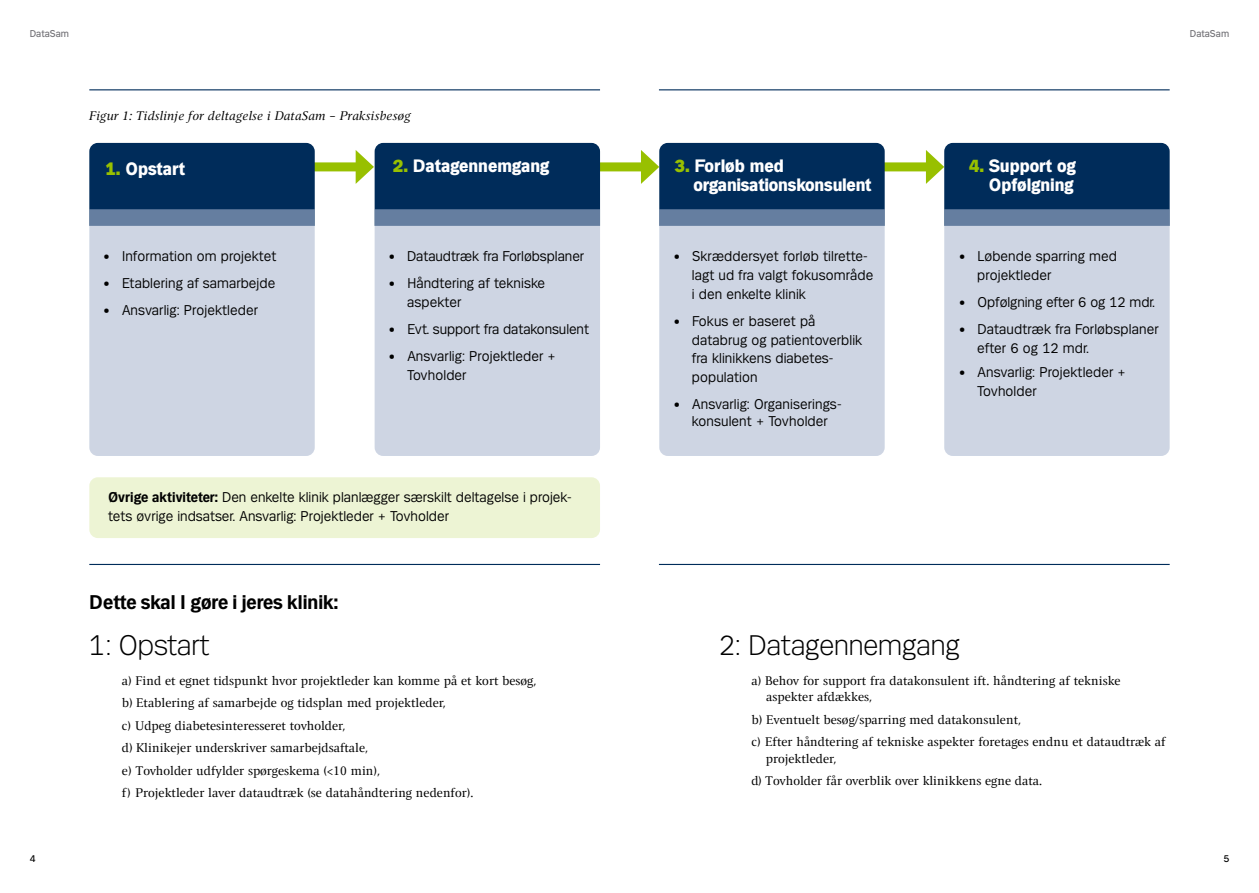
<style>
.page{position:relative;width:1259px;height:893px;background:#fff}
.page>*{position:absolute;margin:0;border:0;box-sizing:border-box;transform-origin:0 0}
.Noter_billedtekst_Pr{font:300 30px "Mari";letter-spacing:-.005em;color:#000}
.Mellemrubrik_Mari{font:700 21px "Mari";color:#000}
.Noter_billedtekst_Pr-2{font:800 19.05px "Mari";color:#fff}
.Brødtekst_Press_seri{font:15px/18.8px "Mari";letter-spacing:.005em;color:#000}
.Noter_billedtekst_Pr-3{font:13.5px "Press Serif Pro";letter-spacing:.005em;color:#000}
.Noter_billedtekst_Pr-4{font:italic 13.5px "Press Serif Pro";letter-spacing:.005em;color:#000}
.t1{font:10.5px "Mari";color:#727176}
.t2{font:10.5px "Mari";color:#000}
.s1{font-family:"Mari Poster";font-weight:400;color:#98c000}
.s2{font-weight:700}
</style>
<div class="page">
<div style="left:852px;top:162px;width:81px;height:9px;background:#98c000"></div>
<div style="left:580px;top:162px;width:68px;height:9px;background:#98c000"></div>
<div style="left:307px;top:162px;width:56px;height:9px;background:#98c000"></div>
<div style="left:89px;top:143px;width:226px;height:66px;background:#002c5a"></div>
<svg style="left:89px;top:209px;width:226px;height:247px;background:#c6cfde"></svg>
<svg style="left:356px;top:143px;width:244px;height:83px;background:#173f65"></svg>
<div style="left:375px;top:209px;width:225px;height:247px;background:#ced5e3"></div>
<svg style="left:641px;top:143px;width:243px;height:66px;background:#113b61"></svg>
<svg style="left:659px;top:209px;width:225px;height:247px;background:#c6cfde"></svg>
<div style="left:89px;top:477px;width:511px;height:61px;background:#edf4d4;border-radius:9px"></div>
<hr style="left:89px;top:89px;width:511px;height:1px;background:#002c5a">
<hr style="left:89px;top:564px;width:511px;height:1px;background:#002c5a">
<svg style="left:926px;top:143px;width:243px;height:66px;background:#113a61"></svg>
<svg style="left:944px;top:209px;width:225px;height:247px;background:#c6cfde"></svg>
<hr style="left:659px;top:564px;width:510px;height:1px;background:#002c5a">
<hr style="left:659px;top:89px;width:510px;height:1px;background:#002c5a">
<p class="t1" style="left:30px;top:27px;width:41px">DataSam</p>
<p class="t1" style="left:1189px;top:27px;width:41px">DataSam</p>
<p class="Noter_billedtekst_Pr-4" style="left:89px;top:108px;width:323px">Figur 1: Tidslinje for deltagelse i DataSam – Praksisbesøg</p>
<p class="Noter_billedtekst_Pr-2" style="left:105px;top:156px;width:82px"><span class="s1">1.</span> Opstart</p>
<p class="Noter_billedtekst_Pr-2" style="left:393px;top:153px;width:158px"><span class="s1">2.</span> Datagennemgang</p>
<p class="Brødtekst_Press_seri" style="left:104px;top:246px;width:174px">• Information om projektet</p>
<p class="Brødtekst_Press_seri" style="left:104px;top:273px;width:173px">• Etablering af samarbejde</p>
<p class="Brødtekst_Press_seri" style="left:104px;top:300px;width:156px">• Ansvarlig: Projektleder</p>
<p class="Brødtekst_Press_seri" style="left:389px;top:246px;width:197px">• Dataudtræk fra Forløbsplaner</p>
<p class="Brødtekst_Press_seri" style="left:389px;top:273px;width:158px">• Håndtering af tekniske</p>
<p class="Brødtekst_Press_seri" style="left:407px;top:292px;width:56px">aspekter</p>
<p class="Brødtekst_Press_seri" style="left:389px;top:319px;width:202px">• Evt. support fra datakonsulent</p>
<p class="Brødtekst_Press_seri" style="left:389px;top:346px;width:168px">• Ansvarlig: Projektleder +</p>
<p class="Brødtekst_Press_seri" style="left:407px;top:365px;width:61px">Tovholder</p>
<p class="Brødtekst_Press_seri" style="left:108px;top:487px;width:465px"><span class="s2">Øvrige aktiviteter:</span> Den enkelte klinik planlægger særskilt deltagelse i projek&shy;tets øvrige indsatser. Ansvarlig: Projektleder + Tovholder</p>
<p class="Mellemrubrik_Mari" style="left:89px;top:590px;width:250px">Dette skal I gøre i jeres klinik:</p>
<p class="Noter_billedtekst_Pr" style="left:89px;top:627px;width:122px">1: Opstart</p>
<p class="Noter_billedtekst_Pr-3" style="left:122px;top:673px;width:416px">a) Find et egnet tidspunkt hvor projektleder kan komme på et kort besøg,</p>
<p class="Noter_billedtekst_Pr-3" style="left:122px;top:695px;width:325px">b) Etablering af samarbejde og tidsplan med projektleder,</p>
<p class="Noter_billedtekst_Pr-3" style="left:122px;top:718px;width:225px">c) Udpeg diabetesinteresseret tovholder,</p>
<p class="Noter_billedtekst_Pr-3" style="left:122px;top:740px;width:248px">d) Klinikejer underskriver samarbejdsaftale,</p>
<p class="Noter_billedtekst_Pr-3" style="left:122px;top:763px;width:260px">e) Tovholder udfylder spørgeskema (&lt;10 min),</p>
<p class="Noter_billedtekst_Pr-3" style="left:122px;top:785px;width:353px">f) Projektleder laver dataudtræk (se datahåndtering nedenfor).</p>
<p class="Noter_billedtekst_Pr-2" style="left:674px;top:153px;width:111px"><span class="s1">3.</span> Forløb med</p>
<p class="Noter_billedtekst_Pr-2" style="left:693px;top:173px;width:179px">organisationskonsulent</p>
<p class="Brødtekst_Press_seri" style="left:673px;top:246px;width:195px">• Skræddersyet forløb tilrette-</p>
<p class="Brødtekst_Press_seri" style="left:692px;top:265px;width:183px">lagt ud fra valgt fokusområde</p>
<p class="Brødtekst_Press_seri" style="left:692px;top:284px;width:115px">i den enkelte klinik</p>
<p class="Brødtekst_Press_seri" style="left:673px;top:311px;width:143px">• Fokus er baseret på</p>
<p class="Brødtekst_Press_seri" style="left:692px;top:330px;width:172px">databrug og patientoverblik fra klinikkens diabetes-</p>
<p class="Brødtekst_Press_seri" style="left:692px;top:367px;width:67px">population</p>
<p class="Brødtekst_Press_seri" style="left:673px;top:394px;width:169px">• Ansvarlig: Organiserings-</p>
<p class="Brødtekst_Press_seri" style="left:692px;top:411px;width:137px">konsulent + Tovholder</p>
<p class="Noter_billedtekst_Pr-2" style="left:968px;top:153px;width:109px"><span class="s1">4.</span> Support og</p>
<p class="Noter_billedtekst_Pr-2" style="left:989px;top:173px;width:86px">Opfølgning</p>
<p class="Brødtekst_Press_seri" style="left:959px;top:246px;width:159px">• Løbende sparring med</p>
<p class="Brødtekst_Press_seri" style="left:977px;top:265px;width:76px">projektleder</p>
<p class="Brødtekst_Press_seri" style="left:959px;top:292px;width:198px">• Opfølgning efter 6 og 12 mdr.</p>
<p class="Brødtekst_Press_seri" style="left:959px;top:319px;width:201px">• Dataudtræk fra Forløbsplaner</p>
<p class="Brødtekst_Press_seri" style="left:977px;top:338px;width:113px">efter 6 og 12 mdr.</p>
<p class="Brødtekst_Press_seri" style="left:959px;top:362px;width:168px">• Ansvarlig: Projektleder +</p>
<p class="Brødtekst_Press_seri" style="left:977px;top:381px;width:61px">Tovholder</p>
<p class="Noter_billedtekst_Pr" style="left:719px;top:627px;width:242px">2: Datagennemgang</p>
<p class="Noter_billedtekst_Pr-3" style="left:751px;top:673px;width:371px">a) Behov for support fra datakonsulent ift. håndtering af tekniske</p>
<p class="Noter_billedtekst_Pr-3" style="left:766px;top:689px;width:107px">aspekter afdækkes,</p>
<p class="Noter_billedtekst_Pr-3" style="left:751px;top:712px;width:271px">b) Eventuelt besøg/sparring med datakonsulent,</p>
<p class="Noter_billedtekst_Pr-3" style="left:751px;top:734px;width:416px">c) Efter håndtering af tekniske aspekter foretages endnu et dataudtræk af</p>
<p class="Noter_billedtekst_Pr-3" style="left:766px;top:751px;width:72px">projektleder,</p>
<p class="Noter_billedtekst_Pr-3" style="left:751px;top:773px;width:292px">d) Tovholder får overblik over klinikkens egne data.</p>
<p class="t2" style="left:30px;top:852px;width:7px">4</p>
<p class="t2" style="left:1223px;top:852px;width:7px">5</p>
</div>
